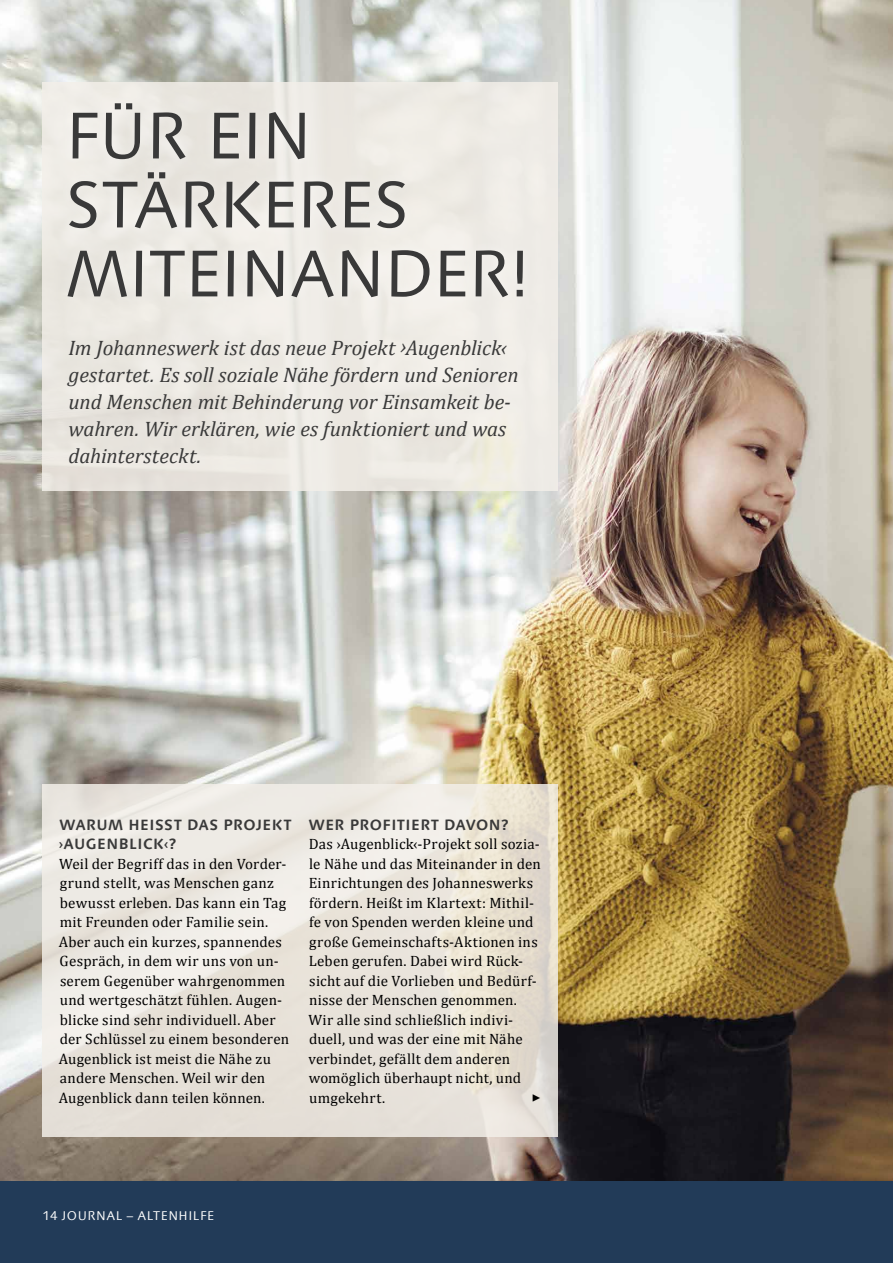
<style>
.page{position:relative;width:893px;height:1263px;background:#fff}
.page>*{position:absolute;margin:0;border:0;box-sizing:border-box;transform-origin:0 0}
.t1{font:66px/69px "Linotype Syntax Com";letter-spacing:-.015em;color:#393939}
.t2{font:italic 21px/27px "Cambria";letter-spacing:-.005em;color:#393939}
.t3{font:15px/19.5px "Cambria";letter-spacing:.01em;color:#000}
.t4{font:700 15px/19.5px "Linotype Syntax Com";letter-spacing:.025em;color:#393939}
.t5{font:500 15px "Volkenzy Pfeil";color:#000}
.t6{font:12.75px "Linotype Syntax Com";letter-spacing:.04em;color:#fff}
</style>
<div class="page">
<div style="left:0;top:1161px;width:893px;height:102px;background:#223b58"></div>
<img style="left:0;top:0;width:893px;height:1180px">
<svg style="left:43px;top:784px;width:515px;height:353px;background:#e9e4dc"></svg>
<div style="left:42px;top:82px;width:516px;height:409px;background:#f3efe9"></div>
<div style="left:57px;top:92px;width:478px;height:216px;background:#eeebe6"></div>
<h1 class="t1" style="left:65px;top:101px;width:467px">FÜR EIN<br>STÄRKERES<br>MITEINANDER!</h1>
<h2 class="t2" style="left:69px;top:333px;width:451px">Im Johanneswerk ist das neue Projekt ›Augenblick‹ gestartet. Es soll soziale Nähe fördern und Senioren und Menschen mit Behinderung vor Einsamkeit be&shy;wahren. Wir erklären, wie es funktioniert und was dahintersteckt.</h2>
<p class="t4" style="left:59px;top:814px;width:235px">WARUM HEISST DAS PROJEKT ›AUGENBLICK‹?</p>
<p class="t3" style="left:59px;top:854px;width:232px">Weil der Begriff das in den Vorder&shy;grund stellt, was Menschen ganz bewusst erleben. Das kann ein Tag mit Freunden oder Familie sein.<br>Aber auch ein kurzes, spannendes<br>Gespräch, in dem wir uns von un&shy;serem Gegenüber wahrgenommen und wertgeschätzt fühlen. Augen&shy;blicke sind sehr individuell. Aber der Schlüssel zu einem besonderen<br>Augenblick ist meist die Nähe zu andere Menschen. Weil wir den<br>Augenblick dann teilen können.</p>
<p class="t4" style="left:308px;top:814px;width:202px">WER PROFITIERT DAVON?</p>
<p class="t3" style="left:308px;top:834px;width:234px">Das ›Augenblick‹-Projekt soll sozia&shy;le Nähe und das Miteinander in den<br>Einrichtungen des Johanneswerks fördern. Heißt im Klartext: Mithil&shy;fe von Spenden werden kleine und große Gemeinschafts-Aktionen ins<br>Leben gerufen. Dabei wird Rück&shy;sicht auf die Vorlieben und Bedürf&shy;nisse der Menschen genommen.<br>Wir alle sind schließlich indivi&shy;duell, und was der eine mit Nähe verbindet, gefällt dem anderen womöglich überhaupt nicht, und umgekehrt.</p>
<p class="t5" style="left:531px;top:1089px;width:12px">3</p>
<p class="t6" style="left:43px;top:1207px;width:173px">14 JOURNAL – ALTENHILFE</p>
</div>
